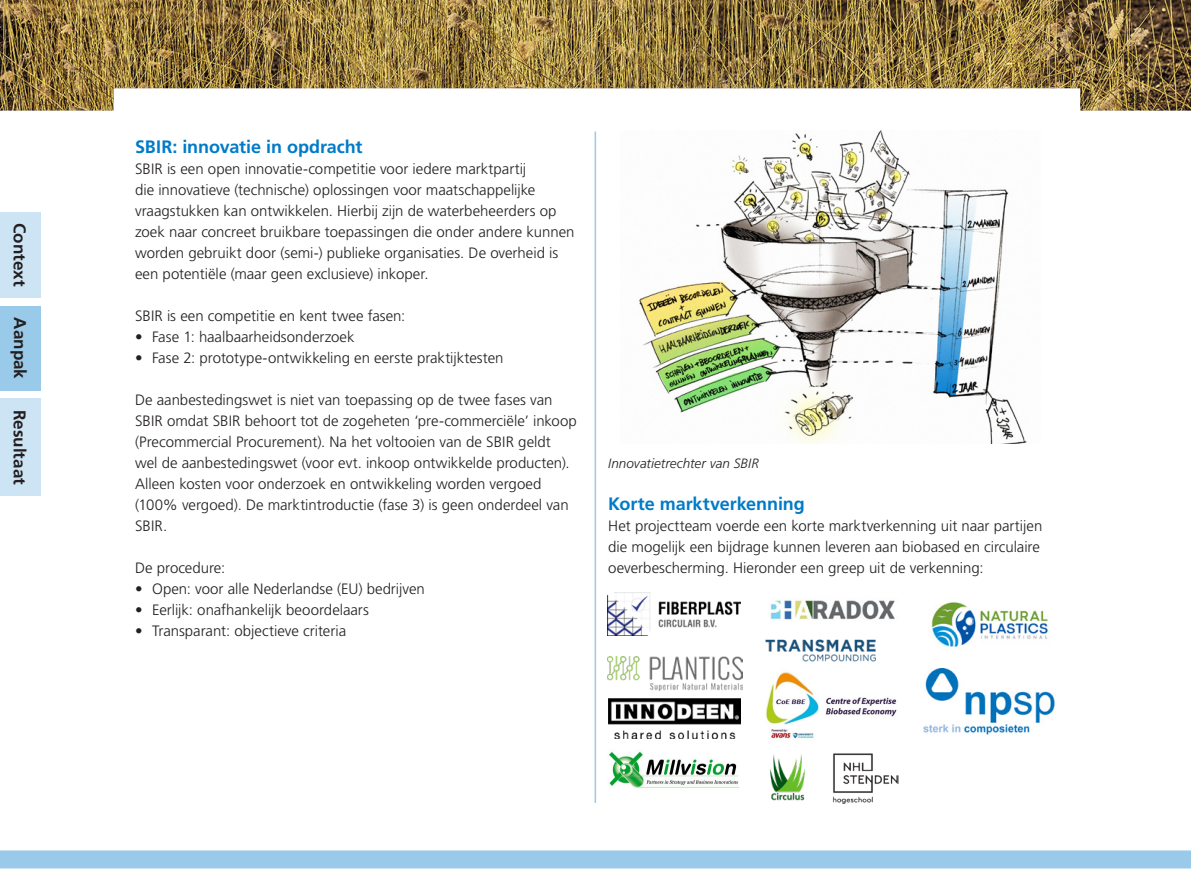
<style>
.page{position:relative;width:1191px;height:893px;background:#fff}
.page>*{position:absolute;margin:0;border:0;box-sizing:border-box;transform-origin:0 0}
.t1{font:700 18px "Frutiger LT Std";letter-spacing:-.005em;color:#007bc7}
.t2{font:700 16.95px "Frutiger LT Std";letter-spacing:-.005em;color:#231f20}
.t3{font:300 15px/21px "Frutiger LT Std";color:#231f20}
.t4{font:700 15px "Frutiger LT Std";color:#231f20}
.t5{font:italic 300 13.5px "Frutiger LT Std";color:#231f20}
</style>
<div class="page">
<img style="left:0;top:0;width:1191px;height:111px">
<div style="left:0;top:850px;width:1191px;height:18px;background:#99cae9"></div>
<hr style="left:594px;top:132px;width:2px;height:671px;background:#99cae9">
<img style="left:639px;top:131px;width:388px;height:312px">
<img style="left:608px;top:593px;width:132px;height:43px">
<img style="left:765px;top:639px;width:111px;height:23px">
<img style="left:769px;top:754px;width:37px;height:47px">
<img style="left:923px;top:669px;width:132px;height:66px">
<img style="left:608px;top:657px;width:134px;height:34px">
<img style="left:609px;top:751px;width:130px;height:37px">
<img style="left:770px;top:600px;width:125px;height:20px">
<img style="left:608px;top:698px;width:132px;height:40px">
<img style="left:931px;top:602px;width:117px;height:45px">
<img style="left:833px;top:753px;width:65px;height:51px">
<img style="left:766px;top:671px;width:131px;height:68px">
<div style="left:0;top:306px;width:40px;height:85px;background:#99cae9"></div>
<div style="left:0;top:398px;width:40px;height:98px;background:#cce4f4"></div>
<div style="left:0;top:212px;width:40px;height:85px;background:#cce4f4"></div>
<p class="t2" style="left:30px;top:223px;width:65px;rotate:90deg">Context</p>
<p class="t2" style="left:30px;top:317px;width:63px;rotate:90deg">Aanpak</p>
<p class="t2" style="left:30px;top:410px;width:76px;rotate:90deg">Resultaat</p>
<p class="t1" style="left:135px;top:136px;width:229px">SBIR: innovatie in opdracht</p>
<p class="t3" style="left:135px;top:158px;width:441px">SBIR is een open innovatie-competitie voor iedere marktpartij<br>die innovatieve (technische) oplossingen voor maatschappelijke vraagstukken kan ontwikkelen. Hierbij zijn de waterbeheerders op zoek naar concreet bruikbare toepassingen die onder andere kunnen worden gebruikt door (semi-) publieke organisaties. De overheid is een potentiële (maar geen exclusieve) inkoper.</p>
<p class="t3" style="left:135px;top:305px;width:272px">SBIR is een competitie en kent twee fasen:</p>
<p class="t3" style="left:135px;top:326px;width:221px">• Fase 1: haalbaarheidsonderzoek</p>
<p class="t3" style="left:135px;top:347px;width:370px">• Fase 2: prototype-ontwikkeling en eerste praktijktesten</p>
<p class="t3" style="left:135px;top:389px;width:443px">De aanbestedingswet is niet van toepassing op de twee fases van SBIR omdat SBIR behoort tot de zogeheten ‘pre-commerciële’ inkoop (Precommercial Procurement). Na het voltooien van de SBIR geldt wel de aanbestedingswet (voor evt. inkoop ontwikkelde producten).<br>Alleen kosten voor onderzoek en ontwikkeling worden vergoed (100% vergoed). De marktintroductie (fase 3) is geen onderdeel van SBIR.</p>
<p class="t3" style="left:135px;top:557px;width:92px">De procedure:</p>
<p class="t3" style="left:135px;top:578px;width:291px">• Open: voor alle Nederlandse (EU) bedrijven</p>
<p class="t3" style="left:135px;top:599px;width:235px">• Eerlijk: onafhankelijk beoordelaars</p>
<p class="t3" style="left:135px;top:620px;width:212px">• Transparant: objectieve criteria</p>
<p class="t5" style="left:608px;top:455px;width:152px">Innovatietrechter van SBIR</p>
<p class="t1" style="left:608px;top:493px;width:198px">Korte marktverkenning</p>
<p class="t3" style="left:608px;top:515px;width:435px">Het projectteam voerde een korte marktverkenning uit naar partijen die mogelijk een bijdrage kunnen leveren aan biobased en circulaire oeverbescherming. Hieronder een greep uit de verkenning:</p>
<p class="t4" style="left:1127px;top:89px;width:18px">36</p>
</div>
